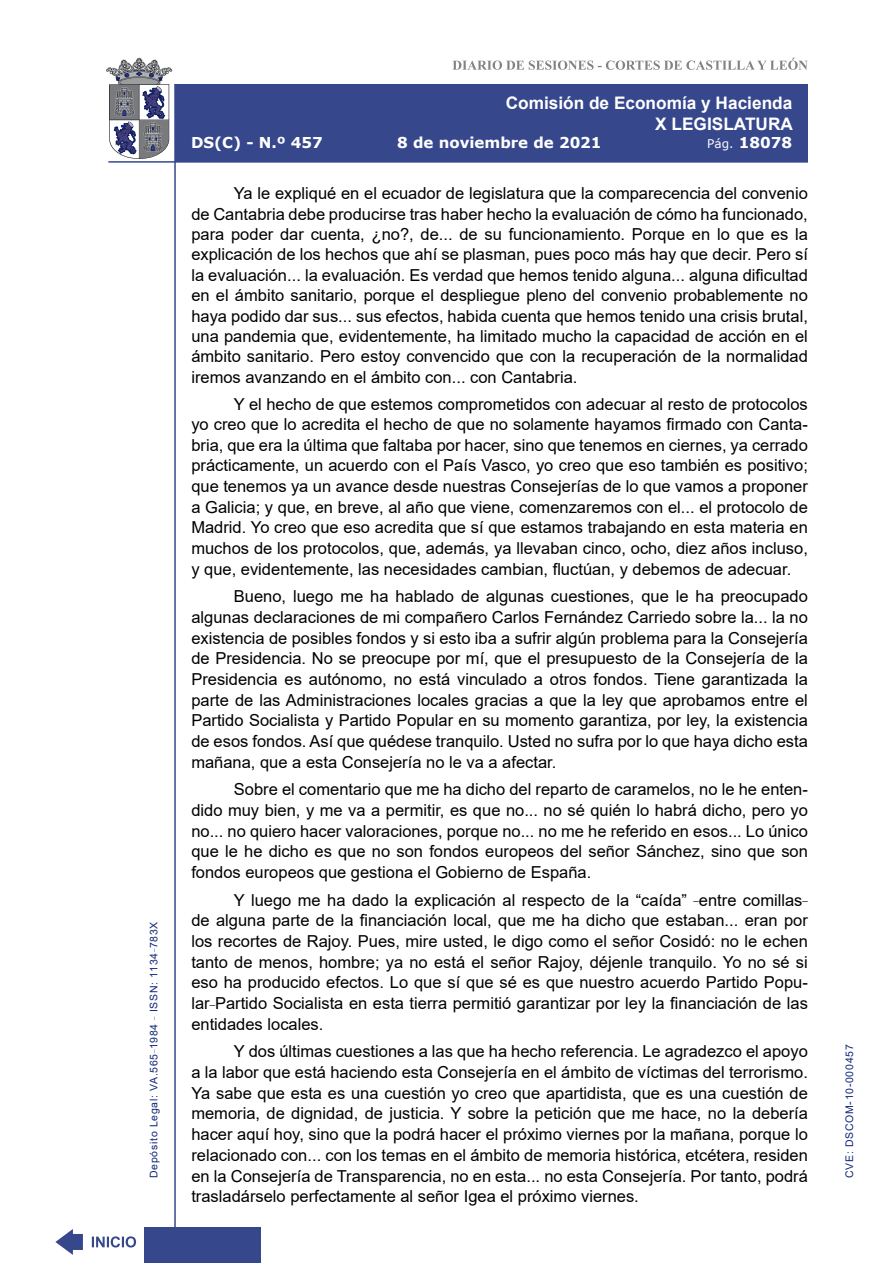
<style>
.page{position:relative;width:893px;height:1263px;background:#fff}
.page>*{position:absolute;margin:0;border:0;box-sizing:border-box;transform-origin:0 0}
.t1{font:700 17.25px/20.7px "Arial";color:#fff;text-align:right}
.t2{font:16.5px/20.7px "Arial";color:#000;text-align:justify}
.t3{font:700 15px "Verdana";color:#fff}
.t4{font:10.5px "Arial";letter-spacing:.065em;color:#122678}
.s1{font-weight:400;font-size:12px}
</style>
<div class="page">
<svg style="left:452px;top:58px;width:356px;height:12px"></svg>
<hr style="left:174px;top:84px;width:2px;height:1179px;background:#36478c">
<div style="left:144px;top:1227px;width:117px;height:36px;background:#36478c"></div>
<div style="left:175px;top:84px;width:633px;height:78px;background:#36478c"></div>
<hr style="left:108px;top:161px;width:700px;height:2px;background:#36478c">
<svg style="left:92px;top:1236px;width:44px;height:11px"></svg>
<svg style="left:55px;top:1229px;width:28px;height:26px"></svg>
<svg style="left:106px;top:58px;width:66px;height:101px"></svg>
<p class="t4" style="left:146px;top:1178px;width:258px;rotate:-90deg">Depósito Legal: VA.565<sup>_</sup>1984 <sup>_</sup> ISSN: 1134<sup>_</sup>783X</p>
<p class="t1" style="left:506px;top:93px;width:289px">Comisión de Economía y Hacienda<br>X LEGISLATURA</p>
<p class="t3" style="left:191px;top:132px;width:133px">DS(C) - N.º 457</p>
<p class="t3" style="left:397px;top:132px;width:206px">8 de noviembre de 2021</p>
<p class="t3" style="left:707px;top:132px;width:86px"><span class="s1">Pág.</span> 18078</p>
<p class="t2" style="left:191px;top:183px;width:618px;text-indent:43px">Ya le expliqué en el ecuador de legislatura que la comparecencia del convenio de Cantabria debe producirse tras haber hecho la evaluación de cómo ha funcionado, para poder dar cuenta, ¿no?, de... de su funcionamiento. Porque en lo que es la explicación de los hechos que ahí se plasman, pues poco más hay que decir. Pero sí la evaluación... la evaluación. Es verdad que hemos tenido alguna... alguna dificultad en el ámbito sanitario, porque el despliegue pleno del convenio probablemente no haya podido dar sus... sus efectos, habida cuenta que hemos tenido una crisis brutal, una pandemia que, evidentemente, ha limitado mucho la capacidad de acción en el ámbito sanitario. Pero estoy convencido que con la recuperación de la normalidad iremos avanzando en el ámbito con... con Cantabria.</p>
<p class="t2" style="left:191px;top:394px;width:618px;text-indent:43px">Y el hecho de que estemos comprometidos con adecuar al resto de protocolos yo creo que lo acredita el hecho de que no solamente hayamos firmado con Canta&shy;bria, que era la última que faltaba por hacer, sino que tenemos en ciernes, ya cerrado prácticamente, un acuerdo con el País Vasco, yo creo que eso también es positivo; que tenemos ya un avance desde nuestras Consejerías de lo que vamos a proponer a Galicia; y que, en breve, al año que viene, comenzaremos con el... el protocolo de Madrid. Yo creo que eso acredita que sí que estamos trabajando en esta materia en muchos de los protocolos, que, además, ya llevaban cinco, ocho, diez años incluso, y que, evidentemente, las necesidades cambian, fluctúan, y debemos de adecuar.</p>
<p class="t2" style="left:191px;top:586px;width:618px;text-indent:43px">Bueno, luego me ha hablado de algunas cuestiones, que le ha preocupado algunas declaraciones de mi compañero Carlos Fernández Carriedo sobre la... la no existencia de posibles fondos y si esto iba a sufrir algún problema para la Consejería de Presidencia. No se preocupe por mí, que el presupuesto de la Consejería de la Presidencia es autónomo, no está vinculado a otros fondos. Tiene garantizada la parte de las Administraciones locales gracias a que la ley que aprobamos entre el Partido Socialista y Partido Popular en su momento garantiza, por ley, la existencia de esos fondos. Así que quédese tranquilo. Usted no sufra por lo que haya dicho esta mañana, que a esta Consejería no le va a afectar.</p>
<p class="t2" style="left:191px;top:779px;width:618px;text-indent:43px">Sobre el comentario que me ha dicho del reparto de caramelos, no le he enten&shy;dido muy bien, y me va a permitir, es que no... no sé quién lo habrá dicho, pero yo no... no quiero hacer valoraciones, porque no... no me he referido en esos... Lo único que le he dicho es que no son fondos europeos del señor Sánchez, sino que son fondos europeos que gestiona el Gobierno de España.</p>
<p class="t2" style="left:191px;top:889px;width:618px;text-indent:43px">Y luego me ha dado la explicación al respecto de la “caída” <sup>_</sup>entre comillas<sup>_ </sup>de alguna parte de la financiación local, que me ha dicho que estaban... eran por los recortes de Rajoy. Pues, mire usted, le digo como el señor Cosidó: no le echen tanto de menos, hombre; ya no está el señor Rajoy, déjenle tranquilo. Yo no sé si eso ha producido efectos. Lo que sí que sé es que nuestro acuerdo Partido Popu&shy;lar<sup>_</sup>Partido Socialista en esta tierra permitió garantizar por ley la financiación de las entidades locales.</p>
<p class="t2" style="left:191px;top:1041px;width:618px;text-indent:43px">Y dos últimas cuestiones a las que ha hecho referencia. Le agradezco el apoyo a la labor que está haciendo esta Consejería en el ámbito de víctimas del terrorismo.<br>Ya sabe que esta es una cuestión yo creo que apartidista, que es una cuestión de memoria, de dignidad, de justicia. Y sobre la petición que me hace, no la debería hacer aquí hoy, sino que la podrá hacer el próximo viernes por la mañana, porque lo relacionado con... con los temas en el ámbito de memoria histórica, etcétera, residen en la Consejería de Transparencia, no en esta... no esta Consejería. Por tanto, podrá trasladárselo perfectamente al señor Igea el próximo viernes.</p>
<p class="t4" style="left:842px;top:1178px;width:135px;rotate:-90deg">CVE: DSCOM-10-000457</p>
</div>
